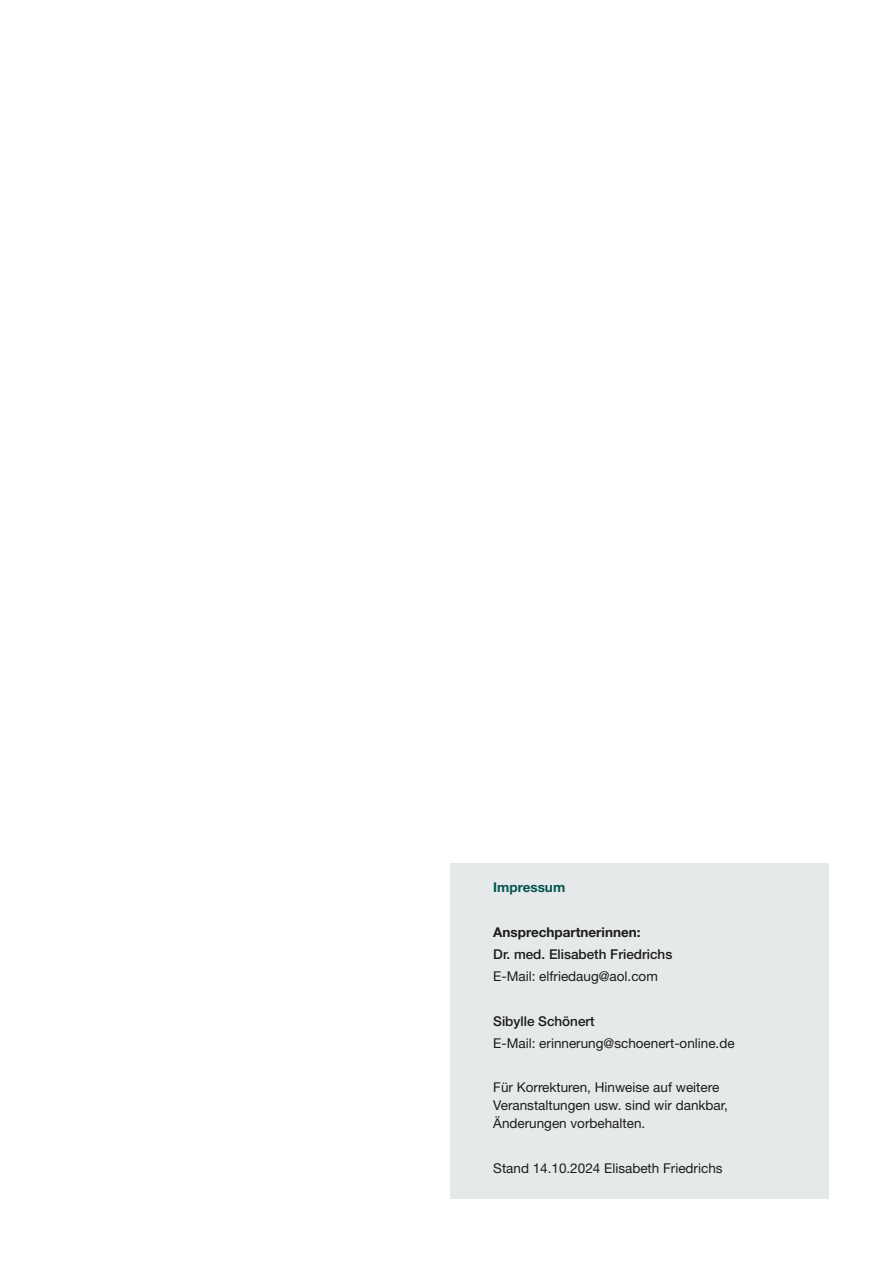
<style>
.page{position:relative;width:893px;height:1263px;background:#fff}
.page>*{position:absolute;margin:0;border:0;box-sizing:border-box;transform-origin:0 0}
.t1{font:13.5px/18px "Helvetica Neue LT Std";color:#1c1c1b}
.t2{font:500 13.5px "Helvetica Neue LT Std";color:#1c1c1b}
.t3{font:700 13.5px "Helvetica Neue LT Std";color:#1c1c1b}
.t4{font:700 13.5px "Helvetica Neue LT Std";color:#005450}
</style>
<div class="page">
<div style="left:451px;top:863px;width:378px;height:336px;background:#e6e9ea"></div>
<p class="t4" style="left:493px;top:879px;width:73px">Impressum</p>
<p class="t3" style="left:493px;top:923px;width:149px">Ansprechpartnerinnen:</p>
<p class="t2" style="left:493px;top:946px;width:181px">Dr. med. Elisabeth Friedrichs</p>
<p class="t1" style="left:493px;top:967px;width:166px">E-Mail: elfriedaug@aol.com</p>
<p class="t2" style="left:493px;top:1013px;width:103px">Sibylle Schönert</p>
<p class="t1" style="left:493px;top:1034px;width:243px">E-Mail: erinnerung@schoenert-online.de</p>
<p class="t1" style="left:493px;top:1078px;width:236px">Für Korrekturen, Hinweise auf weitere<br>Veranstaltungen usw. sind wir dankbar,<br>Änderungen vorbehalten.</p>
<p class="t1" style="left:493px;top:1159px;width:231px">Stand 14.10.2024 Elisabeth Friedrichs</p>
</div>
